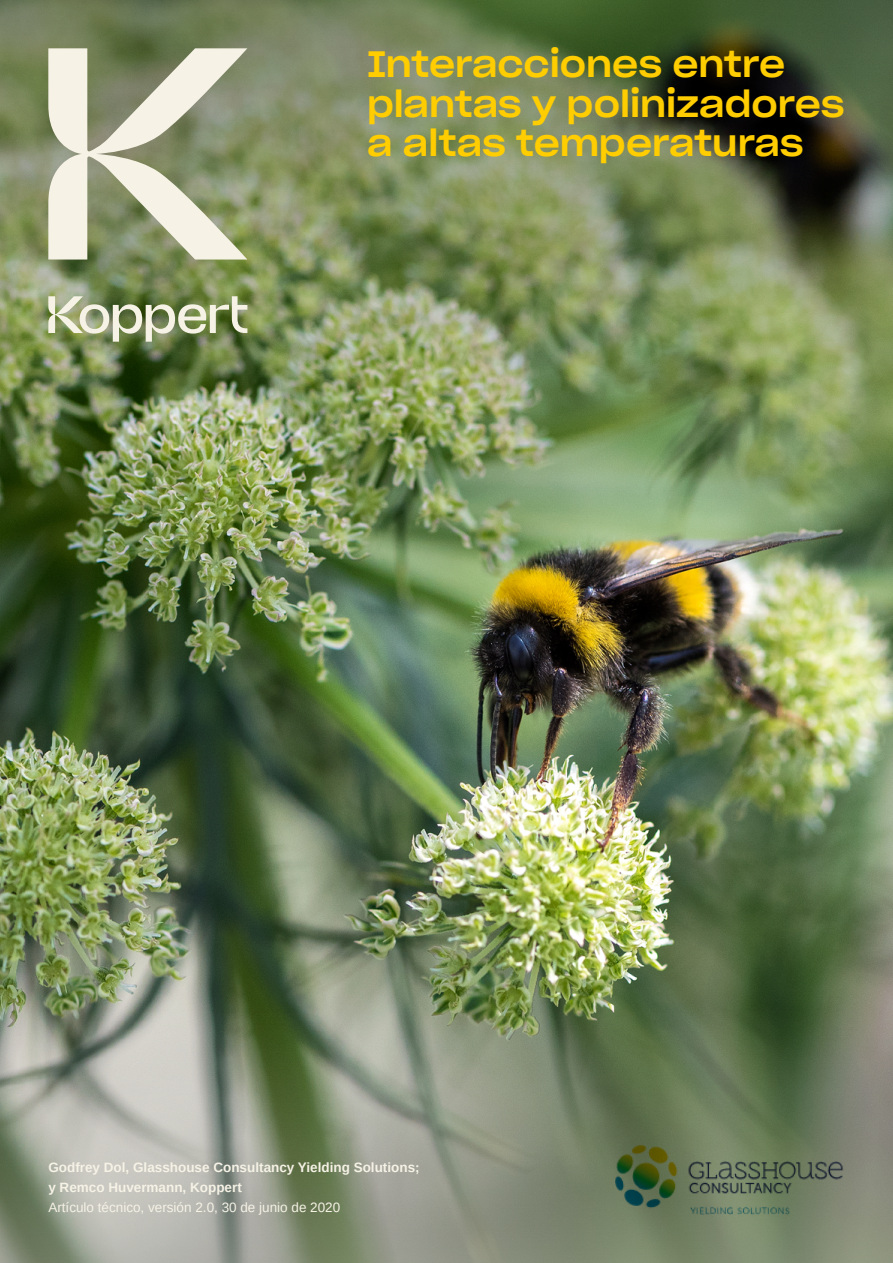
<style>
.page{position:relative;width:893px;height:1263px;background:#fff}
.page>*{position:absolute;margin:0;border:0;box-sizing:border-box;transform-origin:0 0}
.t1{font:36px/39.6px "Sharp Grotesk Medium 22";color:#ffcd00}
.t2{font:700 13.5px/20.2px "Arimo";color:#f6f2e6}
.t3{font:13.5px "Arimo";color:#f6f2e6}
</style>
<div class="page">
<img style="left:0;top:559px;width:893px;height:419px">
<svg style="left:0;top:978px;width:893px;height:285px;background:#848e77"></svg>
<img style="left:0;top:0;width:893px;height:559px">
<svg style="left:48px;top:48px;width:199px;height:294px;background:#a6ad8e"></svg>
<img style="left:614px;top:1145px;width:232px;height:69px">
<h1 class="t1" style="left:367px;top:43px;width:479px">Interacciones entre plantas y polinizadores a altas temperaturas</h1>
<p class="t2" style="left:48px;top:1157px;width:373px">Godfrey Dol, Glasshouse Consultancy Yielding Solutions; y Remco Huvermann, Koppert</p>
<p class="t3" style="left:48px;top:1199px;width:293px">Artículo técnico, versión 2.0, 30 de junio de 2020</p>
</div>
